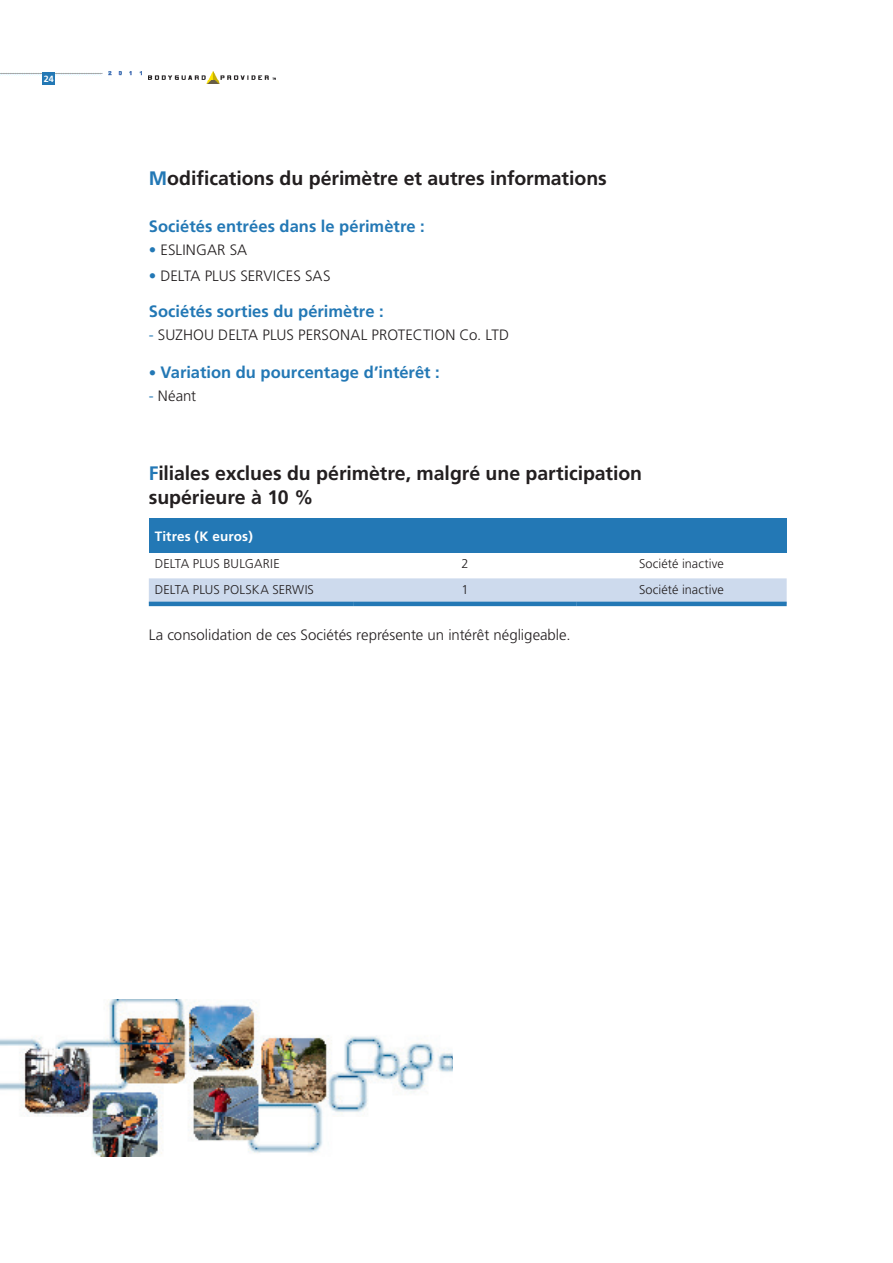
<style>
.page{position:relative;width:893px;height:1263px;background:#fff}
.page>*{position:absolute;margin:0;border:0;box-sizing:border-box;transform-origin:0 0}
.Inter1{font:700 19.5px/24px "Frutiger";letter-spacing:-.005em;color:#231f20}
.texte_courant_-_type{font:700 19.5px "Frutiger";letter-spacing:-.005em;color:#231f20}
.Inter3{font:700 16.5px "Frutiger";color:#2378b5}
.Texte_courant{font:700 16.5px "Frutiger";color:#2378b5}
.Texte_courant-2{font:300 15px "Frutiger";color:#231f20}
.Tableau_Tétière{font:700 13.5px "Frutiger";letter-spacing:.01em;color:#fff}
.Tableau_Texte{font:300 12.75px "Frutiger";letter-spacing:.005em;color:#231f20}
.t1{font:700 9px "Frutiger";color:#fff}
.s1{color:#2378b5}
.s2{font-weight:300;font-size:15px}
</style>
<div class="page">
<img style="left:0;top:71px;width:142px;height:6px">
<img style="left:149px;top:72px;width:126px;height:11px">
<div style="left:43px;top:72px;width:12px;height:13px;background:#2378b5"></div>
<div style="left:149px;top:519px;width:638px;height:34px;background:#2378b5"></div>
<svg style="left:149px;top:578px;width:638px;height:24px"></svg>
<hr style="left:149px;top:602px;width:205px;height:4px;background:#2378b5">
<hr style="left:354px;top:602px;width:222px;height:4px;background:#2378b5">
<hr style="left:576px;top:602px;width:211px;height:4px;background:#2378b5">
<img style="left:0;top:999px;width:453px;height:158px">
<p class="t1" style="left:44px;top:74px;width:12px">24</p>
<p class="texte_courant_-_type" style="left:149px;top:167px;width:460px"><span class="s1">M</span>odifications du périmètre et autres informations</p>
<p class="Inter3" style="left:149px;top:217px;width:277px">Sociétés entrées dans le périmètre :</p>
<p class="Texte_courant-2" style="left:149px;top:242px;width:100px"><span class="s1">•</span> ESLINGAR SA</p>
<p class="Texte_courant-2" style="left:149px;top:267px;width:183px"><span class="s1">•</span> DELTA PLUS SERVICES SAS</p>
<p class="Inter3" style="left:149px;top:302px;width:236px">Sociétés sorties du périmètre :</p>
<p class="Texte_courant-2" style="left:149px;top:326px;width:362px"><span class="s1">-</span> SUZHOU DELTA PLUS PERSONAL PROTECTION Co. LTD</p>
<p class="Texte_courant" style="left:149px;top:363px;width:292px"><span class="s2">•</span> Variation du pourcentage d’intérêt :</p>
<p class="Texte_courant-2" style="left:149px;top:388px;width:49px"><span class="s1">-</span> Néant</p>
<p class="Inter1" style="left:149px;top:461px;width:495px"><span class="s1">F</span>iliales exclues du périmètre, malgré une participation supérieure à 10 %</p>
<p class="Tableau_Tétière" style="left:155px;top:528px;width:100px">Titres (K euros)</p>
<p class="Tableau_Texte" style="left:155px;top:557px;width:126px">DELTA PLUS BULGARIE</p>
<p class="Tableau_Texte" style="left:461px;top:557px;width:9px">2</p>
<p class="Tableau_Texte" style="left:639px;top:557px;width:86px">Société inactive</p>
<p class="Tableau_Texte" style="left:155px;top:582px;width:161px">DELTA PLUS POLSKA SERWIS</p>
<p class="Tableau_Texte" style="left:461px;top:582px;width:9px">1</p>
<p class="Tableau_Texte" style="left:639px;top:582px;width:86px">Société inactive</p>
<p class="Texte_courant-2" style="left:149px;top:626px;width:423px">La consolidation de ces Sociétés représente un intérêt négligeable.</p>
</div>
